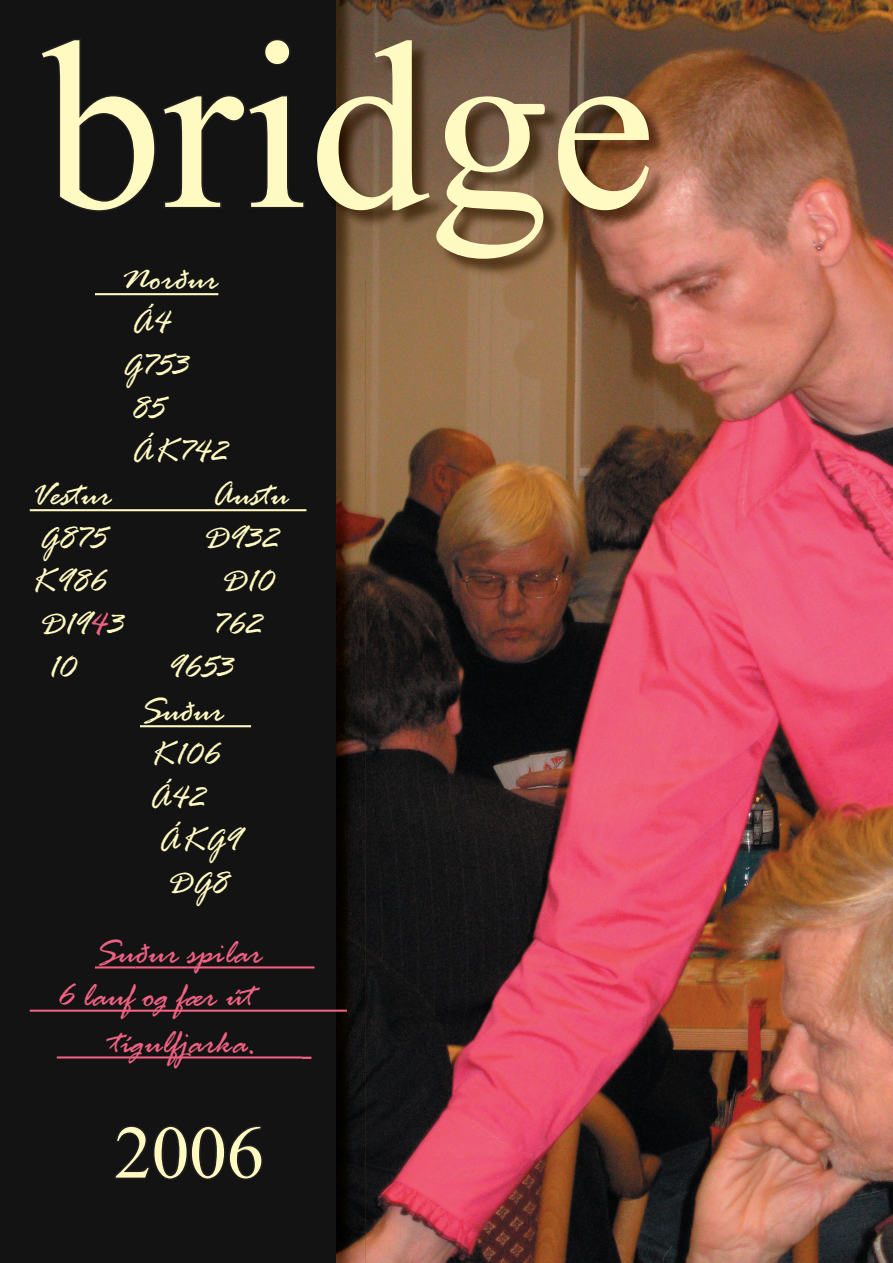
<style>
.page{position:relative;width:893px;height:1263px;background:#fff}
.page>*{position:absolute;margin:0;border:0;box-sizing:border-box;transform-origin:0 0}
.t1{font:240px "Times New Roman";color:#fffac1}
.t2{font:75px "Times New Roman";color:#fffac1}
.t3{font:italic 36px/43.2px "Rage";color:#fffac1}
.t4{font:italic 36px/43.2px "Rage";color:#f06182;text-align:right}
.s1{color:#f06182}
</style>
<div class="page">
<img style="left:336px;top:0;width:557px;height:1263px">
<div style="left:0;top:0;width:336px;height:1263px;background:#131313"></div>
<hr style="left:95px;top:293px;width:123px;height:2px;background:#fffac1">
<hr style="left:30px;top:509px;width:276px;height:2px;background:#fffac1">
<hr style="left:140px;top:725px;width:111px;height:2px;background:#fffac1">
<hr style="left:95px;top:966px;width:40px;height:2px;background:#f06182">
<hr style="left:135px;top:966px;width:53px;height:2px;background:#f06182">
<hr style="left:188px;top:966px;width:126px;height:2px;background:#f06182">
<hr style="left:30px;top:1010px;width:317px;height:2px;background:#f06182">
<hr style="left:57px;top:1056px;width:245px;height:2px;background:#f06182">
<svg style="left:302px;top:1057px;width:9px;height:2px"></svg>
<svg style="left:115px;top:1126px;width:148px;height:54px"></svg>
<svg style="left:41px;top:39px;width:264px;height:173px"></svg>
<img style="left:326px;top:41px;width:343px;height:238px">
<h1 class="t1" style="left:43px;top:-35px;width:615px">bridge</h1>
<p class="t3" style="left:122px;top:261px;width:106px">Norður<br>Á4<br>G753<br>85<br>ÁK742</p>
<p class="t3" style="left:30px;top:477px;width:84px">Vestur</p>
<p class="t3" style="left:212px;top:477px;width:78px">Austu</p>
<p class="t3" style="left:39px;top:520px;width:68px">G875</p>
<p class="t3" style="left:203px;top:520px;width:76px">D932</p>
<p class="t3" style="left:30px;top:563px;width:78px">K986</p>
<p class="t3" style="left:221px;top:563px;width:54px">D10</p>
<p class="t3" style="left:39px;top:606px;width:86px">D19<span class="s1">4</span>3</p>
<p class="t3" style="left:212px;top:606px;width:50px">762</p>
<p class="t3" style="left:48px;top:650px;width:30px">10</p>
<p class="t3" style="left:167px;top:650px;width:67px">9653</p>
<p class="t3" style="left:140px;top:693px;width:86px">Suður</p>
<p class="t3" style="left:149px;top:736px;width:72px">K106</p>
<p class="t3" style="left:149px;top:779px;width:56px">Á42</p>
<p class="t3" style="left:158px;top:822px;width:83px">ÁKG9</p>
<p class="t3" style="left:167px;top:866px;width:62px">DG8</p>
<p class="t4" style="left:57px;top:934px;width:207px">Suður spilar<br>6 lauf og fær út</p>
<p class="t4" style="left:111px;top:1024px;width:147px">tígulfjarka.</p>
<h2 class="t2" style="left:114px;top:1102px;width:151px">2006</h2>
</div>
